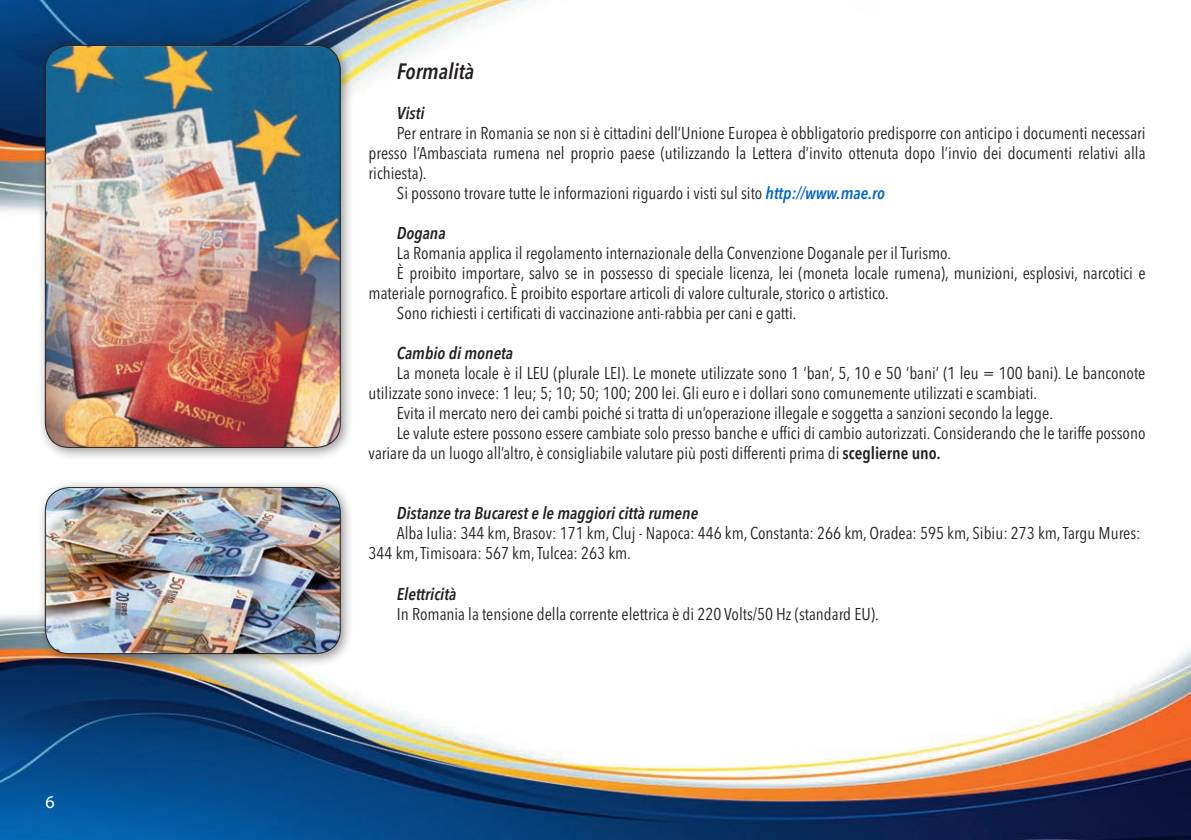
<style>
.page{position:relative;width:1191px;height:840px;background:#fff}
.page>*{position:absolute;margin:0;border:0;box-sizing:border-box;transform-origin:0 0}
.t1{font:italic 600 condensed 22px "Avenir Next LT Pro";color:#231f20}
.t2{font:18px "Myriad Pro";color:#fff}
.t3{font:condensed 17px/20px "Avenir Next LT Pro";color:#231f20}
.t4{font:italic 600 condensed 17px "Avenir Next LT Pro";color:#231f20}
.s1{font-weight:600;font-style:italic;color:#06c}
.s2{font-weight:600}
</style>
<div class="page">
<img style="left:0;top:0;width:1191px;height:839px">
<div style="left:37px;top:479px;width:317px;height:188px;background:#231f20;opacity:.5"></div>
<img style="left:45px;top:487px;width:295px;height:166px">
<div style="left:45px;top:487px;width:295px;height:166px;border:1px solid #231f20;border-radius:24px"></div>
<div style="left:37px;top:37px;width:317px;height:424px;background:#231f20;opacity:.5"></div>
<img style="left:45px;top:45px;width:295px;height:402px">
<div style="left:45px;top:45px;width:295px;height:402px;border:1px solid #231f20;border-radius:24px"></div>
<p class="t2" style="left:45px;top:790px;width:11px">6</p>
<p class="t1" style="left:397px;top:58px;width:79px">Formalità</p>
<p class="t4" style="left:397px;top:103px;width:29px">Visti</p>
<p class="t3" style="left:397px;top:123px;width:750px">Per entrare in Romania se non si è cittadini dell’Unione Europea è obbligatorio predisporre con anticipo i documenti necessari</p>
<p class="t3" style="left:369px;top:143px;width:778px">presso l’Ambasciata rumena nel proprio paese (utilizzando la Lettera d’invito ottenuta dopo l’invio dei documenti relativi alla</p>
<p class="t3" style="left:369px;top:163px;width:59px">richiesta).</p>
<p class="t3" style="left:397px;top:183px;width:490px">Si possono trovare tutte le informazioni riguardo i visti sul sito <span class="s1">http://www.mae.ro</span></p>
<p class="t4" style="left:397px;top:223px;width:50px">Dogana</p>
<p class="t3" style="left:397px;top:243px;width:556px">La Romania applica il regolamento internazionale della Convenzione Doganale per il Turismo.</p>
<p class="t3" style="left:397px;top:263px;width:750px">È proibito importare, salvo se in possesso di speciale licenza, lei (moneta locale rumena), munizioni, esplosivi, narcotici e</p>
<p class="t3" style="left:369px;top:283px;width:521px">materiale pornografico. È proibito esportare articoli di valore culturale, storico o artistico.</p>
<p class="t3" style="left:397px;top:303px;width:401px">Sono richiesti i certificati di vaccinazione anti-rabbia per cani e gatti.</p>
<p class="t4" style="left:397px;top:343px;width:118px">Cambio di moneta</p>
<p class="t3" style="left:397px;top:363px;width:750px">La moneta locale è il LEU (plurale LEI). Le monete utilizzate sono 1 ‘ban’, 5, 10 e 50 ‘bani’ (1 leu = 100 bani). Le banconote</p>
<p class="t3" style="left:369px;top:383px;width:670px">utilizzate sono invece: 1 leu; 5; 10; 50; 100; 200 lei. Gli euro e i dollari sono comunemente utilizzati e scambiati.</p>
<p class="t3" style="left:397px;top:403px;width:657px">Evita il mercato nero dei cambi poiché si tratta di un’operazione illegale e soggetta a sanzioni secondo la legge.</p>
<p class="t3" style="left:397px;top:423px;width:750px">Le valute estere possono essere cambiate solo presso banche e uffici di cambio autorizzati. Considerando che le tariffe possono</p>
<p class="t3" style="left:369px;top:443px;width:573px">variare da un luogo all’altro, è consigliabile valutare più posti differenti prima di <span class="s2">sceglierne uno.</span></p>
<p class="t4" style="left:397px;top:503px;width:303px">Distanze tra Bucarest e le maggiori città rumene</p>
<p class="t3" style="left:369px;top:523px;width:773px;text-indent:28px">Alba Iulia: 344 km, Brasov: 171 km, Cluj - Napoca: 446 km, Constanta: 266 km, Oradea: 595 km, Sibiu: 273 km, Targu Mures:<br>344 km, Timisoara: 567 km, Tulcea: 263 km.</p>
<p class="t4" style="left:397px;top:583px;width:61px">Elettricità</p>
<p class="t3" style="left:397px;top:603px;width:483px">In Romania la tensione della corrente elettrica è di 220 Volts/50 Hz (standard EU).</p>
</div>
